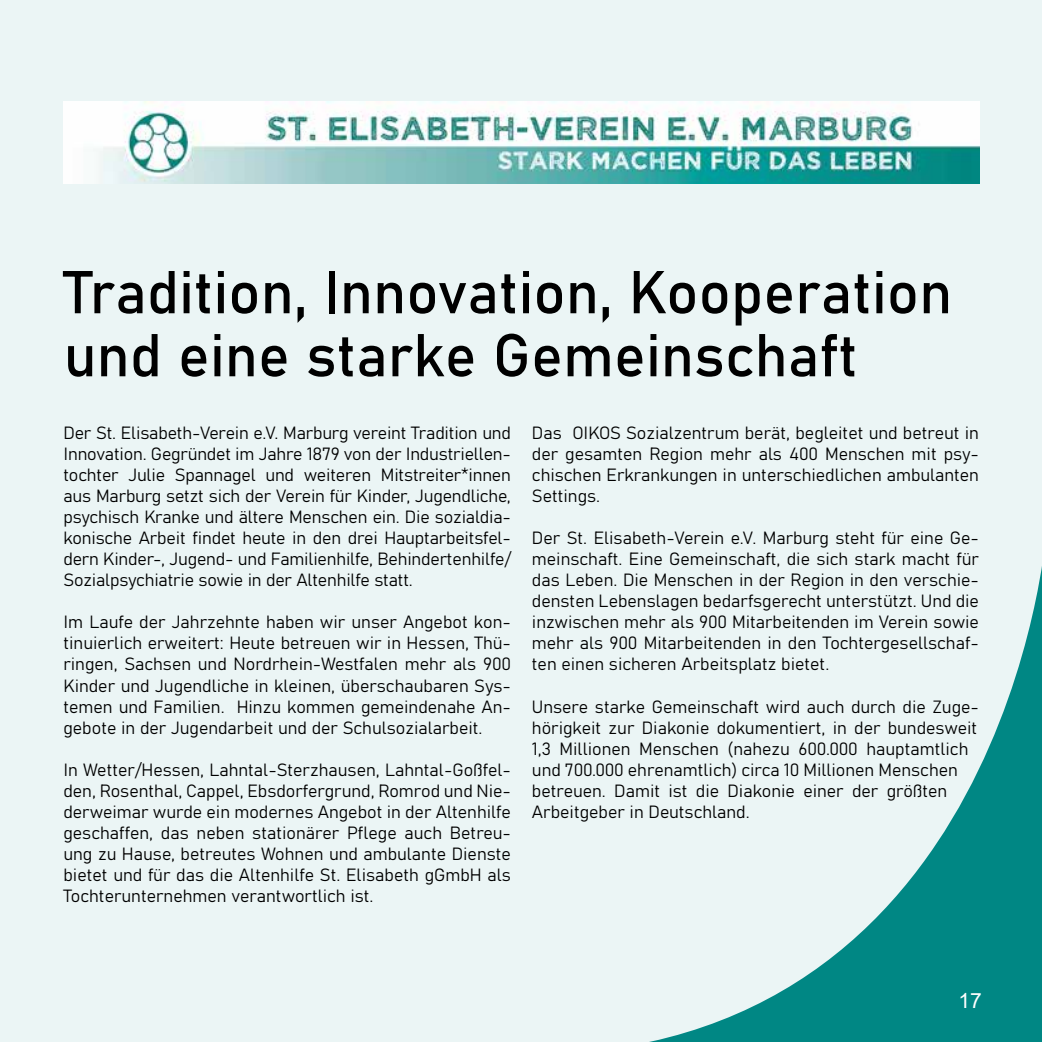
<style>
.page{position:relative;width:1042px;height:1042px;background:#ebf5f5}
.page>*{position:absolute;margin:0;border:0;box-sizing:border-box;transform-origin:0 0}
.t1{font:59.5px/63px "Bahnschrift";color:#000}
.t2{font:21px "Arial";color:#fff}
.t3{font:17.5px/21px "Bahnschrift";color:#000;text-align:justify}
</style>
<div class="page">
<img style="left:63px;top:101px;width:916px;height:82px">
<svg style="left:649px;top:566px;width:393px;height:476px"></svg>
<h1 class="t1" style="left:63px;top:257px;width:890px">Tradition, Innovation, Kooperation und eine starke Gemeinschaft</h1>
<p class="t3" style="left:63px;top:421px;width:449px">Der St. Elisabeth-Verein e.V. Marburg vereint Tradition und Innovation. Gegründet im Jahre 1879 von der Industriellen&shy;tochter Julie Spannagel und weiteren Mitstreiter*innen aus Marburg setzt sich der Verein für Kinder, Jugendliche, psychisch Kranke und ältere Menschen ein. Die sozialdia&shy;konische Arbeit findet heute in den drei Hauptarbeitsfel&shy;dern Kinder-, Jugend- und Familienhilfe, Behindertenhilfe/ Sozialpsychiatrie sowie in der Altenhilfe statt.</p>
<p class="t3" style="left:63px;top:610px;width:449px">Im Laufe der Jahrzehnte haben wir unser Angebot kon&shy;tinuierlich erweitert: Heute betreuen wir in Hessen, Thü&shy;ringen, Sachsen und Nordrhein-Westfalen mehr als 900<br>Kinder und Jugendliche in kleinen, überschaubaren Sys&shy;temen und Familien. Hinzu kommen gemeindenahe An&shy;gebote in der Jugendarbeit und der Schulsozialarbeit.</p>
<p class="t3" style="left:63px;top:757px;width:449px">In Wetter/Hessen, Lahntal-Sterzhausen, Lahntal-Goßfel&shy;den, Rosenthal, Cappel, Ebsdorfergrund, Romrod und Nie&shy;derweimar wurde ein modernes Angebot in der Altenhilfe geschaffen, das neben stationärer Pflege auch Betreu&shy;ung zu Hause, betreutes Wohnen und ambulante Dienste bietet und für das die Altenhilfe St. Elisabeth gGmbH als Tochterunternehmen verantwortlich ist.</p>
<p class="t3" style="left:532px;top:421px;width:448px">Das OIKOS Sozialzentrum berät, begleitet und betreut in der gesamten Region mehr als 400 Menschen mit psy&shy;chischen Erkrankungen in unterschiedlichen ambulanten Settings.</p>
<p class="t3" style="left:532px;top:526px;width:448px">Der St. Elisabeth-Verein e.V. Marburg steht für eine Ge&shy;meinschaft. Eine Gemeinschaft, die sich stark macht für das Leben. Die Menschen in der Region in den verschie&shy;densten Lebenslagen bedarfsgerecht unterstützt. Und die inzwischen mehr als 900 Mitarbeitenden im Verein sowie mehr als 900 Mitarbeitenden in den Tochtergesellschaf&shy;ten einen sicheren Arbeitsplatz bietet.</p>
<p class="t3" style="left:532px;top:694px;width:448px;text-align:left">Unsere starke Gemeinschaft wird auch durch die Zuge&shy;hörigkeit zur Diakonie dokumentiert, in der bundesweit 1,3 Millionen Menschen (nahezu 600.000 hauptamtlich und 700.000 ehrenamtlich) circa 10 Millionen Menschen betreuen. Damit ist die Diakonie einer der größten Arbeitgeber in Deutschland.</p>
<p class="t2" style="left:958px;top:985px;width:25px">17</p>
</div>
